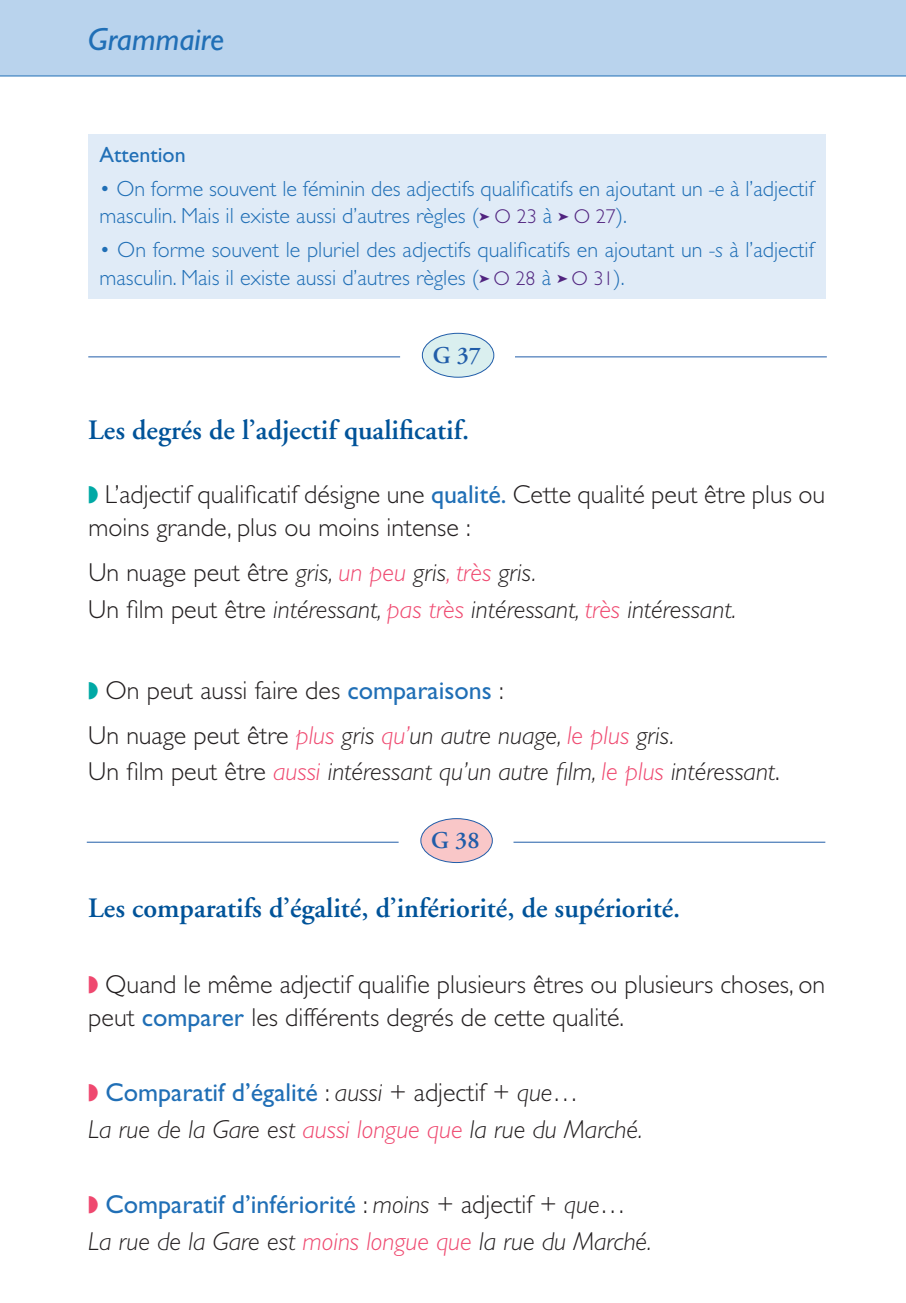
<style>
.page{position:relative;width:906px;height:1303px;background:#fff}
.page>*{position:absolute;margin:0;border:0;box-sizing:border-box;transform-origin:0 0}
.t1{font:italic 32px "Gill Sans";color:#206fb6}
.t2{font:600 28px "Adobe Garamond";color:#015399}
.t3{font:italic 300 26px/36.4px "Gill Sans";color:#231f20}
.t4{font:300 26px/33.6px "Gill Sans";color:#231f20}
.t5{font:600 24px "Adobe Garamond";color:#215da9}
.t6{font:300 22px/27.6px "Gill Sans";color:#206fb6}
.t7{font:22px "Gill Sans";color:#206fb6}
.s1{font-style:italic}
.s2{color:#50237f}
.s3{font-size:20px;color:#50237f}
.s4{color:#00a9a5}
.s5{font-weight:400;color:#206fb6}
.s6{font-style:normal}
.s7{color:#ef486f}
.s8{font-style:italic;color:#ef486f}
.s9{font-weight:400;font-style:normal;color:#206fb6}
</style>
<div class="page">
<div style="left:0;top:0;width:906px;height:76px;background:#b9d3ed"></div>
<hr style="left:0;top:75px;width:906px;height:1px;background:#206fb6">
<div style="left:88px;top:134px;width:737px;height:164px;background:#e0ebf7"></div>
<hr style="left:88px;top:356px;width:312px;height:1px;background:#215da9">
<hr style="left:515px;top:356px;width:312px;height:1px;background:#215da9">
<div style="left:422px;top:333px;width:72px;height:44px;background:#daefef;border-radius:50%"></div>
<div style="left:422px;top:333px;width:72px;height:44px;border:1px solid #215da9;border-radius:50%"></div>
<hr style="left:87px;top:841px;width:312px;height:1px;background:#215da9">
<hr style="left:513px;top:841px;width:312px;height:1px;background:#215da9">
<div style="left:421px;top:818px;width:71px;height:44px;background:#f9c7c8;border-radius:50%"></div>
<div style="left:421px;top:818px;width:72px;height:45px;border:1px solid #215da9;border-radius:50%"></div>
<p class="t1" style="left:88px;top:21px;width:137px">Grammaire</p>
<p class="t7" style="left:100px;top:142px;width:88px">Attention</p>
<p class="t6" style="left:100px;top:175px;width:716px">• On forme souvent le féminin des adjectifs qualificatifs en ajoutant un <span class="s1">-e</span> à l’adjectif masculin. Mais il existe aussi d’autres règles (<span class="s2">➤</span> <span class="s3">O 23</span> à <span class="s2">➤</span> <span class="s3">O 27</span>).</p>
<p class="t6" style="left:100px;top:236px;width:716px">• On forme souvent le pluriel des adjectifs qualificatifs en ajoutant un <span class="s1">-s</span> à l’adjectif masculin. Mais il existe aussi d’autres règles (<span class="s2">➤</span> <span class="s3">O 28</span> à <span class="s2">➤</span> <span class="s3">O 31</span>).</p>
<p class="t5" style="left:433px;top:342px;width:50px">G 37</p>
<p class="t2" style="left:88px;top:414px;width:382px">Les degrés de l’adjectif qualificatif.</p>
<p class="t4" style="left:88px;top:477px;width:739px"><span class="s4">◗</span> L’adjectif qualificatif désigne une <span class="s5">qualité.</span> Cette qualité peut être plus ou moins grande, plus ou moins intense :</p>
<p class="t3" style="left:88px;top:554px;width:649px"><span class="s6">Un nuage peut être</span> gris, <span class="s7">un peu</span> gris<span class="s7">, très</span> gris.<br><span class="s6">Un film peut être</span> intéressant, <span class="s7">pas très</span> intéressant, <span class="s7">très</span> intéressant.</p>
<p class="t4" style="left:88px;top:667px;width:587px;line-height:45px"><span class="s4">◗</span> On peut aussi faire des <span class="s5">comparaisons</span> :<br>Un nuage peut être <span class="s8">plus</span> <span class="s1">gris</span> <span class="s8">qu’</span><span class="s1">un autre nuage,</span> <span class="s8">le plus</span> <span class="s1">gris.</span></p>
<p class="t3" style="left:88px;top:753px;width:693px"><span class="s6">Un film peut être</span> <span class="s7">aussi</span> intéressant qu’un autre film, <span class="s7">le plus</span> intéressant<span class="s6">.</span></p>
<p class="t5" style="left:431px;top:827px;width:50px">G 38</p>
<p class="t2" style="left:88px;top:893px;width:594px">Les comparatifs d’égalité, d’infériorité, de supériorité.</p>
<p class="t4" style="left:88px;top:967px;width:739px"><span class="s7">◗</span> Quand le même adjectif qualifie plusieurs êtres ou plusieurs choses, on peut <span class="s5">comparer</span> les différents degrés de cette qualité.</p>
<p class="t3" style="left:88px;top:1074px;width:556px"><span class="s7">◗</span> <span class="s9">Comparatif d’égalité</span> <span class="s6">:</span> aussi <span class="s6">+ adjectif +</span> que<span class="s6">…<br></span>La rue de la Gare est <span class="s7">aussi longue que</span> la rue du Marché.</p>
<p class="t3" style="left:88px;top:1186px;width:565px"><span class="s7">◗</span> <span class="s9">Comparatif d’infériorité</span> <span class="s6">:</span> moins <span class="s6">+ adjectif +</span> que<span class="s6">…<br></span>La rue de la Gare est <span class="s7">moins longue que</span> la rue du Marché.</p>
</div>
